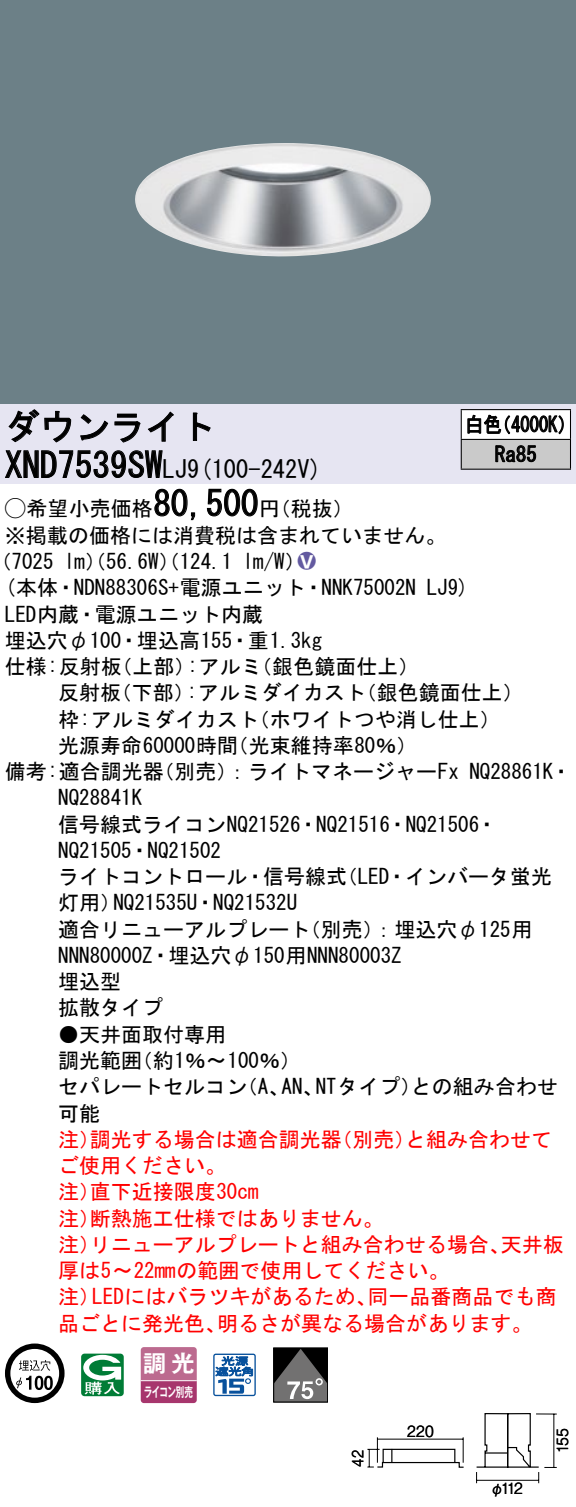
<style>
.page{position:relative;width:576px;height:1507px;background:#fff}
.page>*{position:absolute;margin:0;border:0;box-sizing:border-box;transform-origin:0 0}
.t1{font:35px "MS Gothic";color:#000}
.t2{font:24.5px "MS Gothic";color:#000}
.t3{font:23.1px "Gothic MB101 Pro De Bold 90 pv RKSJ H";color:#fff}
.t4{font:21px/26.2px "MS Gothic";color:#000}
.t5{font:21px/26.2px "MS Gothic";color:#f00}
.t6{font:21px/29.8px "MS Gothic";color:#000;scale:.88 1}
.t7{font:21px "Ford Classification 1";color:#635aa0}
.t8{font:15.4px "Gothic BBB Pro Medium 90 pv RKSJ H";letter-spacing:.015em;color:#000;scale:.9 1}
.t9{font:15.4px "Gothic BBB Pro Medium 90 pv RKSJ H";letter-spacing:.015em;color:#000;scale:.85 1}
.t10{font:13.3px "Gothic MB101 Pro De Bold 90 pv RKSJ H";letter-spacing:-.05em;color:#fff;scale:.65 1}
.s1{font-size:24.5px}
.s2{font-family:"Ford Classification 1"}
.s3{color:#fff}
</style>
<div class="page">
<div style="left:0;top:0;width:575px;height:404px;background:#6c8087"></div>
<img style="left:135px;top:143px;width:296px;height:114px">
<div style="left:0;top:404px;width:575px;height:79px;background:#e6e5f2"></div>
<svg style="left:8px;top:409px;width:64px;height:34px"></svg>
<svg style="left:80px;top:413px;width:60px;height:30px"></svg>
<svg style="left:147px;top:411px;width:26px;height:31px"></svg>
<svg style="left:192px;top:412px;width:19px;height:29px"></svg>
<svg style="left:5px;top:450px;width:158px;height:28px"></svg>
<svg style="left:154px;top:488px;width:42px;height:32px"></svg>
<svg style="left:207px;top:488px;width:51px;height:29px"></svg>
<svg style="left:5px;top:1343px;width:59px;height:59px"></svg>
<svg style="left:44px;top:1375px;width:9px;height:14px"></svg>
<svg style="left:81px;top:1353px;width:43px;height:42px"></svg>
<svg style="left:140px;top:1347px;width:56px;height:55px;background:#b55884"></svg>
<hr style="left:141px;top:1379px;width:55px;height:2px;background:#fff">
<svg style="left:213px;top:1353px;width:43px;height:42px"></svg>
<div style="left:273px;top:1347px;width:55px;height:55px;border:1px solid #000"></div>
<svg style="left:274px;top:1348px;width:53px;height:53px;background:#565656"></svg>
<div style="left:461px;top:409px;width:109px;height:30px;background:#fff"></div>
<div style="left:461px;top:439px;width:109px;height:30px;background:#cacaca"></div>
<hr style="left:460px;top:409px;width:110px;height:1px;background:#000">
<hr style="left:569px;top:410px;width:2px;height:29px;background:#000">
<hr style="left:460px;top:439px;width:110px;height:1px;background:#000">
<svg style="left:460px;top:410px;width:1px;height:58px"></svg>
<hr style="left:569px;top:440px;width:2px;height:28px;background:#000">
<hr style="left:460px;top:468px;width:110px;height:2px;background:#000">
<svg style="left:467px;top:414px;width:96px;height:20px"></svg>
<svg style="left:495px;top:445px;width:41px;height:17px"></svg>
<svg style="left:367px;top:1437px;width:97px;height:31px"></svg>
<svg style="left:476px;top:1413px;width:80px;height:69px"></svg>
<hr style="left:553px;top:1413px;width:1px;height:54px;background:#000">
<h1 class="t1" style="left:5px;top:409px;width:212px">ダウンライト</h1>
<p class="t2" style="left:187px;top:456px;width:136px">(9 100-242 (V</p>
<h1 class="t1" style="left:5px;top:447px;width:184px">XND7539SW<span class="s1">LJ</span></h1>
<h1 class="t1" style="left:153px;top:486px;width:106px">80,500</h1>
<p class="t4" style="left:5px;top:495px;width:442px"><span class="s2">A</span>希望小売価格<br>※掲載の価格には消費税は含まれていません。</p>
<p class="t7" style="left:298px;top:550px;width:19px">2<span class="s3">8</span></p>
<p class="t4" style="left:259px;top:495px;width:96px">（円税抜(</p>
<p class="t4" style="left:243px;top:548px;width:64px">l m (W/</p>
<p class="t4" style="left:-9px;top:548px;width:65px">（7025</p>
<p class="t4" style="left:64px;top:548px;width:169px">lm）（56.6 ）（W 124.1</p>
<p class="t6" style="left:494px;top:409px;width:49px;text-indent:-30px">白色<br>Ra85</p>
<p class="t6" style="left:492px;top:409px;width:96px">（4000 (K</p>
<p class="t4" style="left:5px;top:574px;width:412px">(本体・NDN88306 +S 電源ユニット・NNK75002N</p>
<p class="t4" style="left:5px;top:600px;width:259px">LED内蔵・電源ユニット内蔵</p>
<p class="t4" style="left:5px;top:627px;width:318px">埋込穴φ100・埋込高155・重1.3kg</p>
<p class="t4" style="left:251px;top:653px;width:169px">（銀色鏡面仕上(</p>
<p class="t4" style="left:5px;top:653px;width:118px">仕様:反射板</p>
<p class="t4" style="left:111px;top:653px;width:85px">（上部）</p>
<p class="t4" style="left:187px;top:653px;width:76px">:アルミ</p>
<p class="t4" style="left:426px;top:574px;width:44px">LJ (9</p>
<p class="t4" style="left:58px;top:679px;width:64px">反射板</p>
<p class="t4" style="left:111px;top:679px;width:85px">（下部）</p>
<p class="t4" style="left:187px;top:679px;width:181px">:アルミダイカスト</p>
<p class="t4" style="left:355px;top:679px;width:169px">（銀色鏡面仕上(</p>
<p class="t4" style="left:227px;top:705px;width:191px;text-indent:-169px">枠:アルミダイカスト<br>（光束維持率80％(</p>
<p class="t4" style="left:248px;top:705px;width:254px">（ホワイトつや消し仕上(</p>
<p class="t4" style="left:58px;top:732px;width:181px">光源寿命60000時間</p>
<p class="t4" style="left:153px;top:758px;width:307px">（別売：）ライトマネージャーFx</p>
<p class="t4" style="left:5px;top:758px;width:160px">備考:適合調光器</p>
<p class="t4" style="left:58px;top:784px;width:85px">NQ28841K</p>
<p class="t4" style="left:58px;top:810px;width:441px">信号線式ライコンNQ21526・NQ21516・NQ21506・</p>
<p class="t4" style="left:58px;top:837px;width:164px">NQ21505・NQ21502</p>
<p class="t4" style="left:336px;top:863px;width:217px">（LED・インバータ蛍光</p>
<p class="t4" style="left:469px;top:758px;width:104px">NQ28861 ・K</p>
<p class="t4" style="left:58px;top:863px;width:290px;text-align:center">ライトコントロール・信号線式<br>NQ21535 ・U NQ21532U</p>
<p class="t4" style="left:58px;top:889px;width:64px">灯用）</p>
<p class="t4" style="left:58px;top:915px;width:345px">適合リニューアルプレート<br>NNN80000 ・Z 埋込穴φ150用NNN80003Z埋込型<br>拡散タイプ</p>
<p class="t4" style="left:132px;top:1020px;width:171px;text-indent:-73px">●天井面取付専用<br>（約1％〜100％(</p>
<p class="t4" style="left:300px;top:915px;width:234px">（別売：）埋込穴φ125用</p>
<p class="t4" style="left:58px;top:1047px;width:85px">調光範囲</p>
<p class="t4" style="left:315px;top:1073px;width:107px">NTタイプ）</p>
<p class="t4" style="left:411px;top:1073px;width:148px">との組み合わせ</p>
<p class="t4" style="left:58px;top:1073px;width:190px">セパレートセルコン可能</p>
<p class="t4" style="left:237px;top:1073px;width:54px">（、A</p>
<p class="t4" style="left:281px;top:1073px;width:43px">AN、</p>
<p class="t5" style="left:90px;top:1125px;width:253px">調光する場合は適合調光器</p>
<p class="t5" style="left:331px;top:1125px;width:85px">（別売）</p>
<p class="t5" style="left:405px;top:1125px;width:148px">と組み合わせて</p>
<p class="t5" style="left:58px;top:1125px;width:43px">注）</p>
<p class="t5" style="left:58px;top:1152px;width:169px">ご使用ください。</p>
<p class="t5" style="left:90px;top:1178px;width:170px">直下近接限度30cm</p>
<p class="t5" style="left:90px;top:1178px;width:295px;text-indent:-32px">注）<br>断熱施工仕様ではありません。</p>
<p class="t5" style="left:58px;top:1204px;width:43px">注）</p>
<p class="t5" style="left:90px;top:1230px;width:421px">リニューアルプレートと組み合わせる場合、</p>
<p class="t5" style="left:500px;top:1230px;width:64px">天井板</p>
<p class="t5" style="left:58px;top:1230px;width:43px">注）</p>
<p class="t5" style="left:58px;top:1257px;width:393px">厚は〜5 22mmの範囲で使用してください。</p>
<p class="t5" style="left:367px;top:1283px;width:190px">同一品番商品でも商</p>
<p class="t5" style="left:92px;top:1283px;width:286px">LEDにはバラツキがあるため、</p>
<p class="t5" style="left:58px;top:1283px;width:43px">注）</p>
<p class="t5" style="left:58px;top:1309px;width:169px">品ごとに発光色、</p>
<p class="t5" style="left:217px;top:1309px;width:317px">明るさが異なる場合があります。</p>
<p class="t3" style="left:143px;top:1344px;width:53px">調光</p>
<p class="t10" style="left:144px;top:1380px;width:77px">ライコン別売</p>
<p class="t9" style="left:345px;top:1466px;width:21px;rotate:-90deg">42</p>
<p class="t8" style="left:407px;top:1418px;width:31px">220</p>
<p class="t8" style="left:501px;top:1475px;width:26px">112</p>
<p class="t8" style="left:490px;top:1475px;width:17px">φ</p>
<p class="t8" style="left:550px;top:1452px;width:29px;rotate:-90deg">155</p>
</div>
